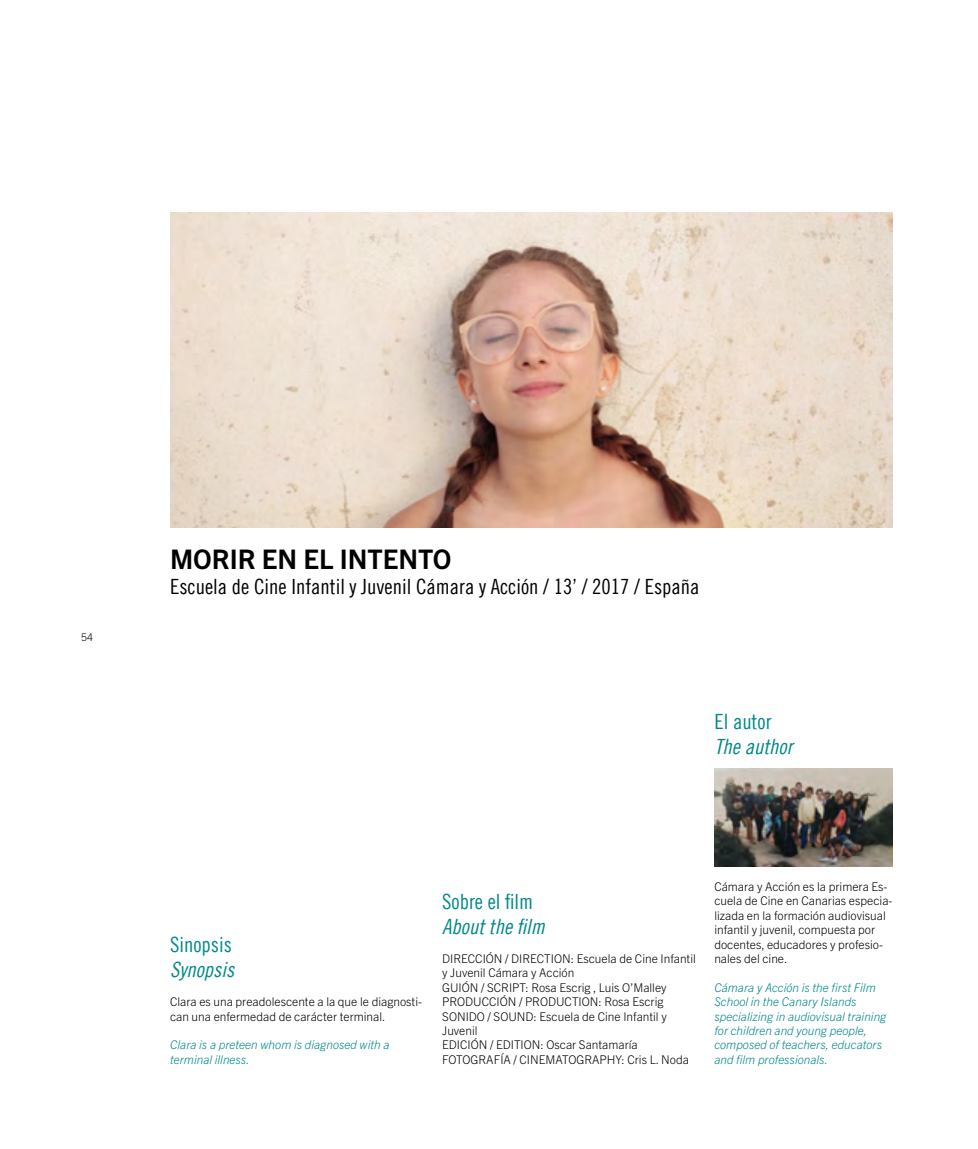
<style>
.page{position:relative;width:978px;height:1149px;background:#fff}
.page>*{position:absolute;margin:0;border:0;box-sizing:border-box;transform-origin:0 0}
.t1{font:700 27px "Trade Gothic Next LT Pro";color:#000}
.t2{font:21px "Trade Gothic LT Cond Eighteen";color:#000}
.t3{font:21px "Trade Gothic LT Cond Eighteen Obl";color:#00888a}
.t4{font:21px "Trade Gothic LT Cond Eighteen";color:#00888a}
.t5{font:300 12px/14.4px "Trade Gothic Next LT Pro";color:#000}
.t6{font:italic 300 12px/14.4px "Trade Gothic Next LT Pro";color:#00888a}
.t7{font:300 10.5px "Trade Gothic Next LT Pro";color:#000}
</style>
<div class="page">
<img style="left:170px;top:213px;width:723px;height:314px">
<img style="left:714px;top:768px;width:179px;height:97px">
<p class="t7" style="left:81px;top:630px;width:13px">54</p>
<h1 class="t1" style="left:170px;top:539px;width:283px">MORIR EN EL INTENTO</h1>
<h2 class="t2" style="left:170px;top:573px;width:531px">Escuela de Cine Infantil y Juvenil Cámara y Acción / 13’ / 2017 / España</h2>
<h2 class="t4" style="left:714px;top:708px;width:59px">El autor</h2>
<h2 class="t3" style="left:714px;top:733px;width:80px">The author</h2>
<h2 class="t4" style="left:170px;top:931px;width:63px">Sinopsis</h2>
<h2 class="t3" style="left:170px;top:957px;width:66px">Synopsis</h2>
<p class="t5" style="left:170px;top:993px;width:254px">Clara es una preadolescente a la que le diagnosti&shy;can una enfermedad de carácter terminal.</p>
<p class="t6" style="left:170px;top:1036px;width:221px">Clara is a preteen whom is diagnosed with a terminal illness.</p>
<h2 class="t4" style="left:442px;top:888px;width:92px">Sobre el film</h2>
<h2 class="t3" style="left:442px;top:913px;width:104px">About the film</h2>
<p class="t5" style="left:442px;top:950px;width:255px">DIRECCIÓN / DIRECTION: Escuela de Cine Infantil y Juvenil Cámara y Acción<br>GUIÓN / SCRIPT: Rosa Escrig , Luis O’Malley PRODUCCIÓN / PRODUCTION: Rosa Escrig SONIDO / SOUND: Escuela de Cine Infantil y Juvenil<br>EDICIÓN / EDITION: Oscar Santamaría FOTOGRAFÍA / CINEMATOGRAPHY: Cris L. Noda</p>
<p class="t5" style="left:714px;top:878px;width:180px">Cámara y Acción es la primera Es&shy;cuela de Cine en Canarias especia&shy;lizada en la formación audiovisual infantil y juvenil, compuesta por docentes, educadores y profesio&shy;nales del cine.</p>
<p class="t6" style="left:714px;top:979px;width:174px">Cámara y Acción is the first Film<br>School in the Canary Islands specializing in audiovisual training for children and young people, composed of teachers, educators and film professionals.</p>
</div>
